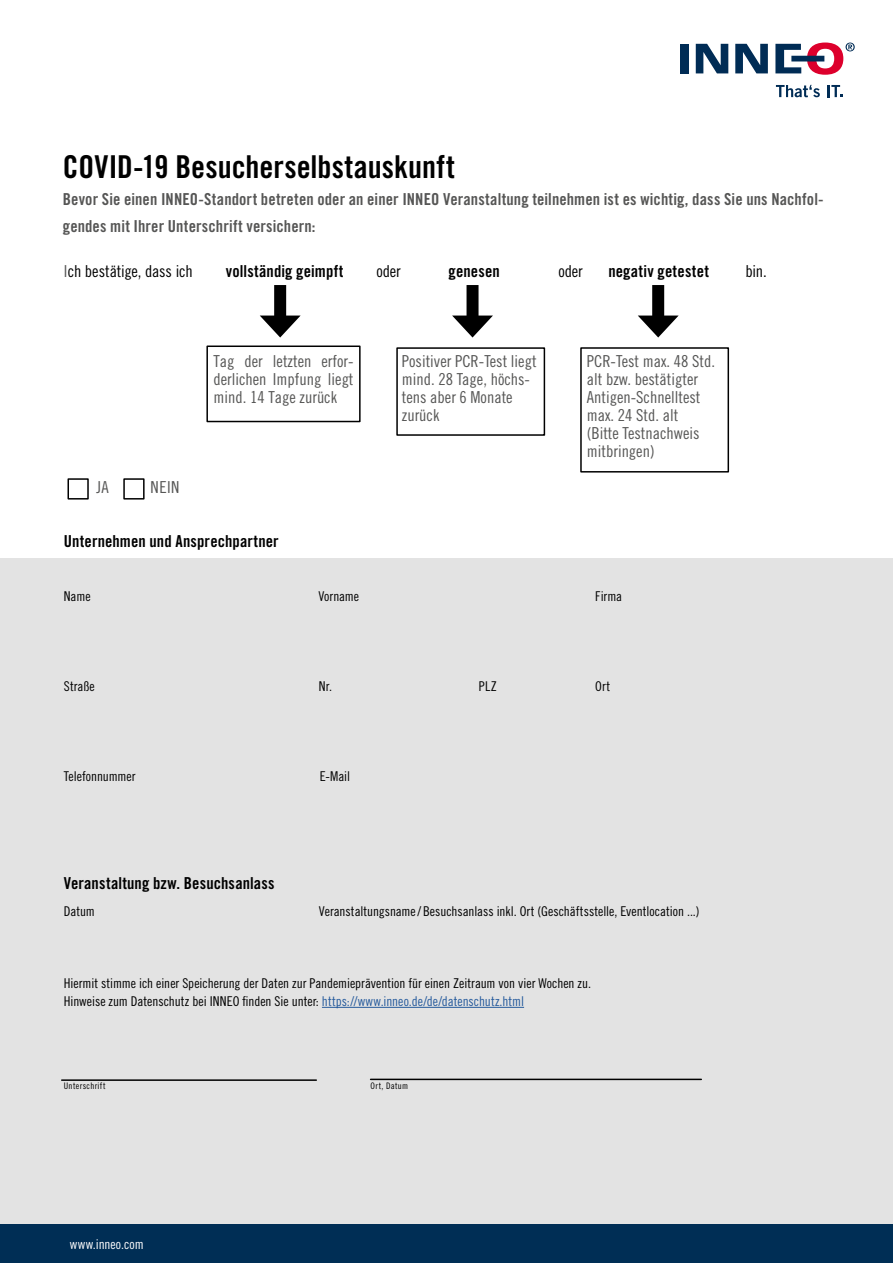
<style>
.page{position:relative;width:893px;height:1263px;background:#fff}
.page>*{position:absolute;margin:0;border:0;box-sizing:border-box;transform-origin:0 0}
.t1{font:31.5px "Trade Gothic LT Pro Bd Cn 20";color:#000}
.t2{font:16.5px/18px "Trade Gothic LT Pro Cn 18";color:#565655}
.t3{font:16.5px/27px "Trade Gothic LT Pro Bd Cn 20";letter-spacing:.005em;color:#565655}
.t4{font:16.5px "Trade Gothic LT Pro Bd Cn 20";letter-spacing:.01em;color:#000}
.t5{font:16.5px "Trade Gothic LT Pro Cn 18";letter-spacing:-.01em;color:#000}
.t6{font:13.5px/18px "Trade Gothic LT Pro Cn 18";color:#000}
.t7{font:13.5px "Trade Gothic LT Pro Cn 18";letter-spacing:.005em;color:#fff}
.t8{font:9px "Trade Gothic LT Pro Cn 18";letter-spacing:.04em;color:#000}
.s1{color:#565655}
.s2{color:#255a9c}
</style>
<div class="page">
<div style="left:0;top:558px;width:893px;height:705px;background:#e3e3e3"></div>
<div style="left:0;top:1225px;width:893px;height:38px;background:#002e55"></div>
<svg style="left:776px;top:85px;width:44px;height:12px"></svg>
<svg style="left:827px;top:85px;width:15px;height:12px"></svg>
<div style="left:791px;top:56px;width:33px;height:6px;background:#002c55"></div>
<div style="left:680px;top:44px;width:9px;height:29px;background:#002c55"></div>
<svg style="left:696px;top:44px;width:32px;height:29px"></svg>
<svg style="left:735px;top:44px;width:33px;height:29px"></svg>
<svg style="left:775px;top:44px;width:26px;height:29px"></svg>
<svg style="left:807px;top:43px;width:48px;height:32px"></svg>
<hr style="left:62px;top:1079px;width:254px;height:2px;background:#000">
<hr style="left:371px;top:1079px;width:330px;height:1px;background:#000">
<hr style="left:322px;top:1007px;width:202px;height:1px;background:#255a9c">
<div style="left:68px;top:478px;width:21px;height:22px;border:2px solid #000"></div>
<div style="left:123px;top:478px;width:22px;height:22px;border:2px solid #000"></div>
<div style="left:206px;top:345px;width:155px;height:77px;border:2px solid #000"></div>
<div style="left:396px;top:347px;width:149px;height:89px;border:2px solid #000"></div>
<div style="left:580px;top:347px;width:149px;height:125px;border:2px solid #000"></div>
<div style="left:274px;top:291px;width:12px;height:33px;background:#000"></div>
<svg style="left:260px;top:316px;width:40px;height:22px"></svg>
<div style="left:466px;top:291px;width:12px;height:33px;background:#000"></div>
<svg style="left:452px;top:316px;width:41px;height:22px"></svg>
<div style="left:652px;top:291px;width:12px;height:33px;background:#000"></div>
<svg style="left:638px;top:316px;width:40px;height:22px"></svg>
<h1 class="t1" style="left:63px;top:147px;width:394px">COVID-19 Besucherselbstauskunft</h1>
<p class="t3" style="left:63px;top:185px;width:762px">Bevor Sie einen INNEO-Standort betreten oder an einer INNEO Veranstaltung teilnehmen ist es wichtig, dass Sie uns Nachfol&shy;gendes mit Ihrer Unterschrift versichern:</p>
<p class="t5" style="left:64px;top:261px;width:130px"><span class="s1">I</span>ch bestätige, dass ich</p>
<p class="t4" style="left:226px;top:261px;width:119px">vollständig geimpft</p>
<p class="t5" style="left:376px;top:261px;width:26px">oder</p>
<p class="t4" style="left:448px;top:261px;width:53px">genesen</p>
<p class="t5" style="left:558px;top:261px;width:26px">oder</p>
<p class="t4" style="left:608px;top:261px;width:102px">negativ getestet</p>
<p class="t5" style="left:745px;top:261px;width:23px">bin.</p>
<p class="t2" style="left:97px;top:477px;width:14px">JA</p>
<p class="t2" style="left:151px;top:477px;width:30px">NEIN</p>
<p class="t2" style="left:213px;top:351px;width:142px;text-align:justify">Tag der letzten erfor&shy;derlichen Impfung liegt mind. 14 Tage zurück</p>
<p class="t2" style="left:402px;top:351px;width:136px">Positiver PCR-Test liegt mind. 28 Tage, höchs&shy;tens aber 6 Monate zurück</p>
<p class="t2" style="left:587px;top:351px;width:130px">PCR-Test max. 48 Std. alt bzw. bestätigter<br>Antigen-Schnelltest max. 24 Std. alt<br>(Bitte Testnachweis mitbringen)</p>
<p class="t4" style="left:64px;top:531px;width:216px">Unternehmen und Ansprechpartner</p>
<p class="t6" style="left:64px;top:587px;width:28px">Name</p>
<p class="t6" style="left:318px;top:587px;width:42px">Vorname</p>
<p class="t6" style="left:595px;top:587px;width:28px">Firma</p>
<p class="t6" style="left:64px;top:677px;width:33px">Straße</p>
<p class="t6" style="left:319px;top:677px;width:15px">Nr.</p>
<p class="t6" style="left:479px;top:677px;width:19px">PLZ</p>
<p class="t6" style="left:595px;top:677px;width:16px">Ort</p>
<p class="t6" style="left:64px;top:767px;width:73px">Telefonnummer</p>
<p class="t6" style="left:320px;top:767px;width:32px">E-Mail</p>
<p class="t4" style="left:64px;top:873px;width:212px">Veranstaltung bzw. Besuchsanlass</p>
<p class="t6" style="left:64px;top:902px;width:33px">Datum</p>
<p class="t6" style="left:319px;top:902px;width:382px">Veranstaltungsname/Besuchsanlass inkl. Ort (Geschäftsstelle, Eventlocation ...)</p>
<p class="t6" style="left:64px;top:974px;width:529px">Hiermit stimme ich einer Speicherung der Daten zur Pandemieprävention für einen Zeitraum von vier Wochen zu.<br>Hinweise zum Datenschutz bei INNEO finden Sie unter: <span class="s2">https://www.inneo.de/de/datenschutz.html</span></p>
<p class="t8" style="left:64px;top:1081px;width:43px">Unterschrift</p>
<p class="t7" style="left:70px;top:1236px;width:75px">www.inneo.com</p>
<p class="t8" style="left:371px;top:1080px;width:39px">Ort, Datum</p>
</div>
